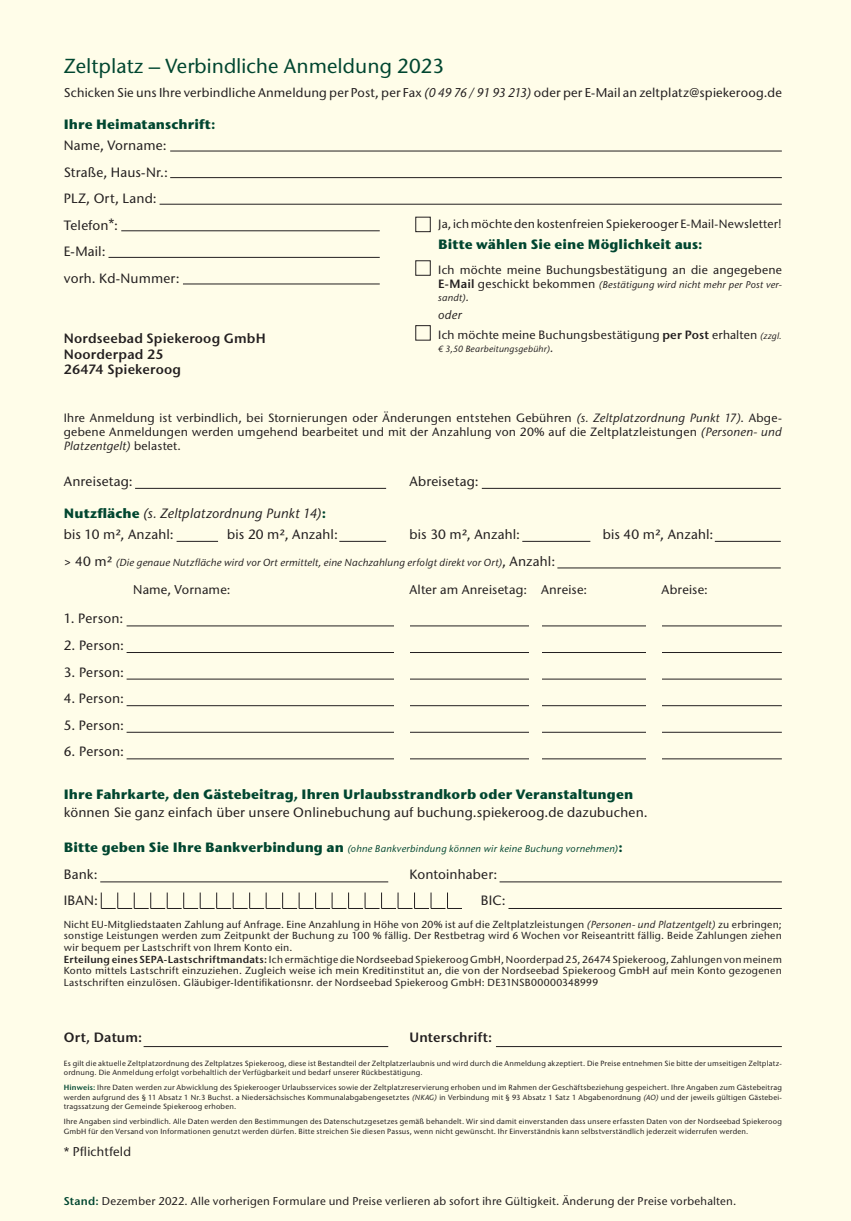
<style>
.page{position:relative;width:851px;height:1221px;background:#fff}
.page>*{position:absolute;margin:0;border:0;box-sizing:border-box;transform-origin:0 0}
.t1{font:500 20.25px "Stone Sans ITC Std";letter-spacing:.005em;color:#004630}
.t2{font:500 13.5px "Stone Sans ITC Std";letter-spacing:.01em;color:#231f20}
.t3{font:700 13.5px "Stone Sans ITC Std";letter-spacing:.005em;color:#004630}
.t4{font:600 13.5px "Stone Sans ITC Std";letter-spacing:.01em;color:#231f20}
.t5{font:italic 500 13.5px "Stone Sans ITC Std";letter-spacing:.01em;color:#231f20}
.t6{font:500 12.75px "Stone Sans ITC Std";letter-spacing:.015em;color:#231f20}
.t7{font:500 12px/13.8px "Stone Sans ITC Std";letter-spacing:.015em;color:#231f20;text-align:justify}
.t8{font:italic 500 12px "Stone Sans ITC Std";color:#231f20}
.t9{font:500 11.25px "Stone Sans ITC Std";letter-spacing:.02em;color:#231f20}
.t10{font:500 10.2px/11.7px "Stone Sans ITC Std";letter-spacing:.025em;color:#231f20;text-align:justify}
.t11{font:italic 500 10.2px "Stone Sans ITC Std";letter-spacing:.015em;color:#231f20}
.t12{font:italic 500 9.75px "Stone Sans ITC Std";letter-spacing:.025em;color:#004630}
.t13{font:italic 500 9.75px "Stone Sans ITC Std";letter-spacing:.02em;color:#231f20}
.t14{font:italic 500 9px "Stone Sans ITC Std";letter-spacing:.025em;color:#231f20}
.t15{font:500 7.5px/9.6px "Stone Sans ITC Std";letter-spacing:.025em;color:#231f20}
.s1{font-style:italic}
.s2{font-weight:600;font-style:normal;font-size:12px}
.s3{font-style:normal;font-size:12px}
.s4{font-size:12px}
.s5{font-weight:600}
.s6{font-style:italic;font-size:9px}
.s7{font-size:12.6px}
.s8{font-weight:700;font-style:normal;color:#004630}
.s9{font-style:normal;font-size:13.5px}
.s10{font-weight:700;font-style:normal;font-size:13.5px}
.s11{font-weight:600;color:#004630}
</style>
<div class="page">
<div style="left:0;top:0;width:850px;height:1220px;background:#fffde9"></div>
<div style="left:415px;top:217px;width:15px;height:15px;border:1px solid #231f20"></div>
<div style="left:415px;top:260px;width:15px;height:15px;border:1px solid #231f20"></div>
<div style="left:415px;top:325px;width:15px;height:15px;border:1px solid #231f20"></div>
<hr style="left:170px;top:151px;width:611px;height:1px;background:#231f20">
<hr style="left:170px;top:177px;width:611px;height:1px;background:#231f20">
<hr style="left:159px;top:204px;width:622px;height:1px;background:#231f20">
<hr style="left:135px;top:488px;width:251px;height:1px;background:#231f20">
<hr style="left:121px;top:230px;width:258px;height:1px;background:#231f20">
<hr style="left:108px;top:257px;width:271px;height:1px;background:#231f20">
<hr style="left:183px;top:284px;width:196px;height:1px;background:#231f20">
<svg style="left:481px;top:488px;width:300px;height:1px"></svg>
<hr style="left:176px;top:541px;width:42px;height:1px;background:#231f20">
<hr style="left:339px;top:541px;width:47px;height:1px;background:#231f20">
<hr style="left:522px;top:541px;width:68px;height:1px;background:#231f20">
<hr style="left:714px;top:541px;width:66px;height:1px;background:#231f20">
<hr style="left:496px;top:1046px;width:285px;height:1px;background:#231f20">
<hr style="left:126px;top:625px;width:655px;height:1px;background:#231f20">
<hr style="left:126px;top:652px;width:655px;height:1px;background:#231f20">
<hr style="left:126px;top:678px;width:655px;height:1px;background:#231f20">
<hr style="left:126px;top:705px;width:655px;height:1px;background:#231f20">
<hr style="left:126px;top:732px;width:655px;height:1px;background:#231f20">
<hr style="left:126px;top:758px;width:655px;height:1px;background:#231f20">
<div style="left:393px;top:623px;width:16px;height:149px;background:#fffde9"></div>
<div style="left:645px;top:623px;width:16px;height:149px;background:#fffde9"></div>
<div style="left:528px;top:615px;width:13px;height:160px;background:#fffde9"></div>
<hr style="left:144px;top:1046px;width:244px;height:1px;background:#231f20">
<hr style="left:100px;top:881px;width:288px;height:1px;background:#231f20">
<hr style="left:499px;top:881px;width:282px;height:1px;background:#231f20">
<svg style="left:101px;top:892px;width:361px;height:17px"></svg>
<hr style="left:508px;top:908px;width:273px;height:1px;background:#231f20">
<hr style="left:557px;top:567px;width:223px;height:1px;background:#231f20">
<p class="t1" style="left:64px;top:54px;width:381px">Zeltplatz – Verbindliche Anmeldung 2023</p>
<p class="t6" style="left:64px;top:85px;width:719px">Schicken Sie uns Ihre verbindliche Anmeldung per Post, per Fax <span class="s1">(0 49 76 / 91 93 213)</span> oder per E-Mail an zeltplatz@spiekeroog.de</p>
<p class="t3" style="left:64px;top:115px;width:153px">Ihre Heimatanschrift:</p>
<p class="t2" style="left:64px;top:137px;width:104px">Name, Vorname:</p>
<p class="t2" style="left:64px;top:164px;width:105px">Straße, Haus-Nr.:</p>
<p class="t2" style="left:64px;top:190px;width:94px">PLZ, Ort, Land:</p>
<p class="t2" style="left:64px;top:217px;width:56px">Telefon*:</p>
<p class="t2" style="left:64px;top:243px;width:43px">E-Mail:</p>
<p class="t2" style="left:64px;top:270px;width:117px">vorh. Kd-Nummer:</p>
<p class="t7" style="left:438px;top:217px;width:345px">Ja, ich möchte den kostenfreien Spiekerooger E-Mail-Newsletter!</p>
<p class="t3" style="left:438px;top:236px;width:266px">Bitte wählen Sie eine Möglichkeit aus:</p>
<p class="t7" style="left:438px;top:262px;width:345px">Ich möchte meine Buchungsbestätigung an die angegebene</p>
<p class="t13" style="left:438px;top:278px;width:345px"><span class="s2">E-Mail</span> <span class="s3">geschickt bekommen</span> (Bestätigung wird nicht mehr per Post ver-</p>
<p class="t13" style="left:438px;top:292px;width:33px">sandt)<span class="s4">.</span></p>
<p class="t8" style="left:438px;top:308px;width:25px">oder</p>
<p class="t7" style="left:438px;top:327px;width:345px">Ich möchte meine Buchungsbestätigung <span class="s5">per Post</span> erhalten <span class="s6">(zzgl.</span></p>
<p class="t14" style="left:438px;top:344px;width:117px">€ 3,50 Bearbeitungsgebühr)<span class="s7">.</span></p>
<p class="t4" style="left:64px;top:329px;width:203px">Nordseebad Spiekeroog GmbH</p>
<p class="t4" style="left:64px;top:345px;width:101px">Noorderpad 25</p>
<p class="t4" style="left:64px;top:361px;width:119px">26474 Spiekeroog</p>
<p class="t7" style="left:64px;top:411px;width:719px">Ihre Anmeldung ist verbindlich, bei Stornierungen oder Änderungen entstehen Gebühren <span class="s1">(s. Zeltplatzordnung Punkt 17)</span>. Abge&shy;gebene Anmeldungen werden umgehend bearbeitet und mit der Anzahlung von 20% auf die Zeltplatzleistungen <span class="s1">(Personen- und Platzentgelt)</span> belastet.</p>
<p class="t2" style="left:64px;top:473px;width:70px">Anreisetag:</p>
<p class="t2" style="left:409px;top:473px;width:71px">Abreisetag:</p>
<p class="t5" style="left:64px;top:505px;width:264px"><span class="s8">Nutzfläche</span> (s. Zeltplatzordnung Punkt 14)<span class="s8">:</span></p>
<p class="t2" style="left:64px;top:526px;width:111px">bis 10 m², Anzahl:</p>
<p class="t2" style="left:227px;top:526px;width:112px">bis 20 m², Anzahl:</p>
<p class="t2" style="left:409px;top:526px;width:112px">bis 30 m², Anzahl:</p>
<p class="t2" style="left:602px;top:526px;width:112px">bis 40 m², Anzahl:</p>
<p class="t11" style="left:64px;top:556px;width:493px"><span class="s9">&gt; 40 m²</span> (Die genaue Nutzfläche wird vor Ort ermittelt, eine Nachzahlung erfolgt direkt vor Ort)<span class="s9">, Anzahl:</span></p>
<p class="t6" style="left:133px;top:581px;width:99px">Name, Vorname:</p>
<p class="t6" style="left:409px;top:581px;width:179px">Alter am Anreisetag: Anreise:</p>
<p class="t6" style="left:661px;top:581px;width:48px">Abreise:</p>
<p class="t2" style="left:64px;top:610px;width:61px">1. Person:</p>
<p class="t2" style="left:64px;top:637px;width:62px">2. Person:</p>
<p class="t2" style="left:64px;top:663px;width:62px">3. Person:</p>
<p class="t2" style="left:64px;top:690px;width:62px">4. Person:</p>
<p class="t2" style="left:64px;top:716px;width:62px">5. Person:</p>
<p class="t2" style="left:64px;top:743px;width:62px">6. Person:</p>
<p class="t3" style="left:64px;top:785px;width:571px">Ihre Fahrkarte, den Gästebeitrag, Ihren Urlaubsstrandkorb oder Veranstaltungen</p>
<p class="t2" style="left:64px;top:803px;width:585px">können Sie ganz einfach über unsere Onlinebuchung auf buchung.spiekeroog.de dazubuchen.</p>
<p class="t12" style="left:64px;top:842px;width:560px"><span class="s10">Bitte geben Sie Ihre Bankverbindung an</span> (ohne Bankverbindung können wir keine Buchung vornehmen)<span class="s10">:</span></p>
<p class="t2" style="left:64px;top:865px;width:35px">Bank:</p>
<p class="t2" style="left:409px;top:865px;width:89px">Kontoinhaber:</p>
<p class="t2" style="left:64px;top:892px;width:36px">IBAN:</p>
<p class="t2" style="left:480px;top:892px;width:26px">BIC:</p>
<p class="t10" style="left:64px;top:918px;width:719px">Nicht EU-Mitgliedstaaten Zahlung auf Anfrage. Eine Anzahlung in Höhe von 20% ist auf die Zeltplatzleistungen <span class="s1">(Personen- und Platzentgelt)</span> zu erbringen; sonstige Leistungen werden zum Zeitpunkt der Buchung zu 100 % fällig. Der Restbetrag wird 6 Wochen vor Reiseantritt fällig. Beide Zahlungen ziehen wir bequem per Lastschrift von Ihrem Konto ein.</p>
<p class="t10" style="left:64px;top:953px;width:719px"><span class="s5">Erteilung eines SEPA-Lastschriftmandats:</span> Ich ermächtige die Nordseebad Spiekeroog GmbH, Noorderpad 25, 26474 Spiekeroog, Zahlungen von meinem</p>
<p class="t10" style="left:64px;top:964px;width:719px">Konto mittels Lastschrift einzuziehen. Zugleich weise ich mein Kreditinstitut an, die von der Nordseebad Spiekeroog GmbH auf mein Konto gezogenen</p>
<p class="t10" style="left:64px;top:976px;width:535px">Lastschriften einzulösen. Gläubiger-Identifikationsnr. der Nordseebad Spiekeroog GmbH: DE31NSB00000348999</p>
<p class="t4" style="left:64px;top:1029px;width:80px">Ort, Datum:</p>
<p class="t4" style="left:409px;top:1029px;width:84px">Unterschrift:</p>
<p class="t15" style="left:64px;top:1058px;width:719px">Es gilt die aktuelle Zeltplatzordnung des Zeltplatzes Spiekeroog, diese ist Bestandteil der Zeltplatzerlaubnis und wird durch die Anmeldung akzeptiert. Die Preise entnehmen Sie bitte der umseitigen Zeltplatz&shy;ordnung. Die Anmeldung erfolgt vorbehaltlich der Verfügbarkeit und bedarf unserer Rückbestätigung.</p>
<p class="t15" style="left:64px;top:1082px;width:719px;text-align:justify"><span class="s11">Hinweis:</span> Ihre Daten werden zur Abwicklung des Spiekerooger Urlaubsservices sowie der Zeltplatzreservierung erhoben und im Rahmen der Geschäftsbeziehung gespeichert. Ihre Angaben zum Gästebeitrag werden aufgrund des § 11 Absatz 1 Nr.3 Buchst. a Niedersächsisches Kommunalabgabengesetztes <span class="s1">(NKAG)</span> in Verbindung mit § 93 Absatz 1 Satz 1 Abgabenordnung <span class="s1">(AO)</span> und der jeweils gültigen Gästebei&shy;tragssatzung der Gemeinde Spiekeroog erhoben.</p>
<p class="t15" style="left:64px;top:1116px;width:719px">Ihre Angaben sind verbindlich. Alle Daten werden den Bestimmungen des Datenschutzgesetzes gemäß behandelt. Wir sind damit einverstanden dass unsere erfassten Daten von der Nordseebad Spiekeroog<br>GmbH für den Versand von Informationen genutzt werden dürfen. Bitte streichen Sie diesen Passus, wenn nicht gewünscht. Ihr Einverständnis kann selbstverständlich jederzeit widerrufen werden.</p>
<p class="t6" style="left:64px;top:1143px;width:69px">* Pflichtfeld</p>
<p class="t9" style="left:64px;top:1193px;width:674px"><span class="s11">Stand:</span> Dezember 2022. Alle vorherigen Formulare und Preise verlieren ab sofort ihre Gültigkeit. Änderung der Preise vorbehalten.</p>
</div>
